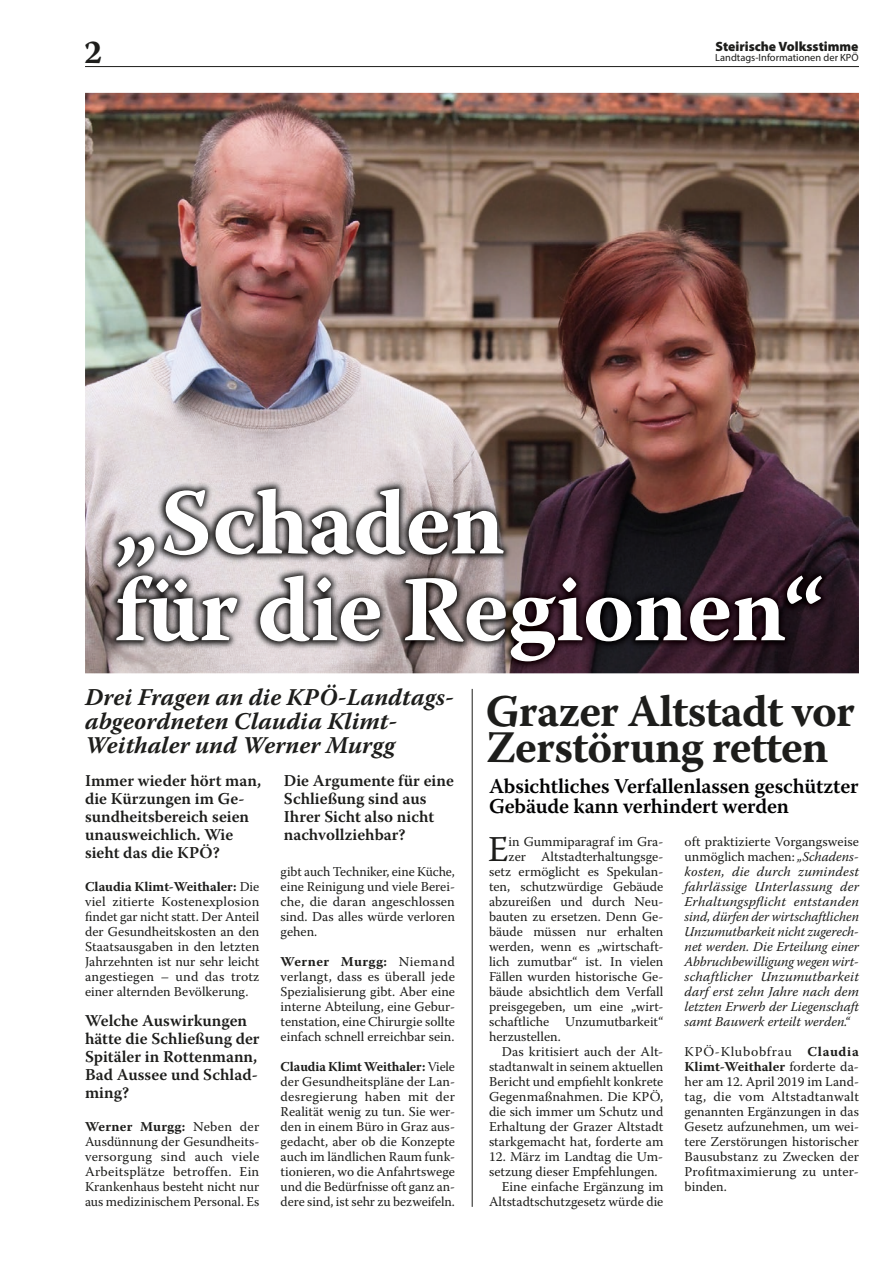
<style>
.page{position:relative;width:893px;height:1263px;background:#fff}
.page>*{position:absolute;margin:0;border:0;box-sizing:border-box;transform-origin:0 0}
.t1{font:700 93px/86.7px "Warnock Pro";letter-spacing:-.01em;color:#fff}
.t2{font:700 45px/36px "Warnock Pro";letter-spacing:-.02em;color:#1d1d1b}
.t3{font:36.3px "Warnock Pro";color:#1d1d1b}
.t4{font:700 33px "Warnock Pro";color:#1d1d1b}
.t5{font:italic 700 24px/24px "Warnock Pro";color:#1d1d1b}
.t6{font:600 21px/19.5px "Warnock Pro";letter-spacing:-.01em;color:#020203}
.t7{font:600 16.5px/18px "Warnock Pro";color:#1d1d1b}
.t8{font:13.5px/15px "Warnock Pro";color:#1d1d1b;text-align:justify}
.t9{font:italic 13.5px/15px "Warnock Pro";color:#1d1d1b;text-align:justify}
.t10{font:900 13.5px "Myriad Pro";color:#1d1d1b}
.t11{font:10.5px "Myriad Pro";color:#1d1d1b}
.s1{font-weight:700}
.s2{font-style:normal}
</style>
<div class="page">
<hr style="left:85px;top:66px;width:774px;height:1px;background:#1d1d1b">
<img style="left:85px;top:93px;width:774px;height:580px">
<img style="left:108px;top:480px;width:723px;height:190px">
<hr style="left:472px;top:689px;width:1px;height:518px;background:#1d1d1b">
<p class="t10" style="left:715px;top:39px;width:145px">Steirische Volksstimme</p>
<h3 class="t4" style="left:84px;top:32px;width:19px">2</h3>
<p class="t11" style="left:715px;top:51px;width:145px">Landtags-Informationen der KPÖ</p>
<h1 class="t1" style="left:115px;top:478px;width:712px">„Schaden<br>für die Regionen“</h1>
<h2 class="t2" style="left:486px;top:692px;width:370px">Grazer Altstadt vor<br>Zerstörung retten</h2>
<h3 class="t5" style="left:85px;top:685px;width:371px">Drei Fragen an die KPÖ-Landtags&shy;abgeordneten Claudia Klimt-<br>Weithaler und Werner Murgg</h3>
<p class="t7" style="left:85px;top:771px;width:178px">Immer wieder hört man, die Kürzungen im Ge&shy;sundheitsbereich seien unausweichlich. Wie sieht das die KPÖ?</p>
<p class="t8" style="left:85px;top:879px;width:176px"><span class="s1">Claudia Klimt-Weithaler:</span> Die viel zitierte Kostenexplosion findet gar nicht statt. Der Anteil der Gesundheitskosten an den Staatsausgaben in den letzten Jahrzehnten ist nur sehr leicht angestiegen – und das trotz einer alternden Bevölkerung.</p>
<p class="t7" style="left:85px;top:1011px;width:176px">Welche Auswirkungen hätte die Schließung der<br>Spitäler in Rottenmann,<br>Bad Aussee und Schlad&shy;ming?</p>
<p class="t8" style="left:85px;top:1119px;width:176px"><span class="s1">Werner Murgg:</span> Neben der Ausdünnung der Gesundheits&shy;versorgung sind auch viele Arbeitsplätze betroffen. Ein Krankenhaus besteht nicht nur aus medizinischem Personal. Es</p>
<p class="t7" style="left:284px;top:771px;width:172px">Die Argumente für eine<br>Schließung sind aus<br>Ihrer Sicht also nicht nachvollziehbar?</p>
<h3 class="t6" style="left:489px;top:776px;width:371px">Absichtliches Verfallenlassen geschützter<br>Gebäude kann verhindert werden</h3>
<h3 class="t3" style="left:488px;top:827px;width:22px">E</h3>
<p class="t8" style="left:509px;top:834px;width:156px">in Gummiparagraf im Gra-</p>
<p class="t9" style="left:685px;top:834px;width:176px"><span class="s2">oft praktizierte Vorgangsweise unmöglich machen:</span> „Schadens&shy;kosten, die durch zumindest fahrlässige Unterlassung der Erhaltungspflicht entstanden sind, dürfen der wirtschaftlichen Unzumutbarkeit nicht zugerech&shy;net werden. Die Erteilung einer Abbruchbewilligung wegen wirt&shy;schaftlicher Unzumutbarkeit darf erst zehn Jahre nach dem letzten Erwerb der Liegenschaft samt Bauwerk erteilt werden.“</p>
<p class="t8" style="left:685px;top:1044px;width:176px">KPÖ-Klubobfrau <span class="s1">Claudia Klimt-Weithaler</span> forderte da&shy;her am 12. April 2019 im Land&shy;tag, die vom Altstadtanwalt genannten Ergänzungen in das Gesetz aufzunehmen, um wei&shy;tere Zerstörungen historischer Bausubstanz zu Zwecken der Profitmaximierung zu unter&shy;binden.</p>
<p class="t8" style="left:509px;top:849px;width:156px">zer Altstadterhaltungsge-</p>
<p class="t8" style="left:489px;top:864px;width:176px">setz ermöglicht es Spekulan-</p>
<p class="t8" style="left:489px;top:879px;width:176px">ten, schutzwürdige Gebäude</p>
<p class="t8" style="left:489px;top:894px;width:176px">abzureißen und durch Neu-</p>
<p class="t8" style="left:489px;top:909px;width:176px">bauten zu ersetzen. Denn Ge-</p>
<p class="t8" style="left:489px;top:924px;width:176px">bäude müssen nur erhalten</p>
<p class="t8" style="left:489px;top:939px;width:176px">werden, wenn es „wirtschaft-</p>
<p class="t8" style="left:489px;top:954px;width:176px">lich zumutbar“ ist. In vielen</p>
<p class="t8" style="left:489px;top:969px;width:176px">Fällen wurden historische Ge-</p>
<p class="t8" style="left:489px;top:984px;width:176px">bäude absichtlich dem Verfall</p>
<p class="t8" style="left:489px;top:999px;width:176px">preisgegeben, um eine „wirt-</p>
<p class="t8" style="left:489px;top:1014px;width:176px">schaftliche Unzumutbarkeit“</p>
<p class="t8" style="left:489px;top:1029px;width:73px">herzustellen.</p>
<p class="t8" style="left:502px;top:1044px;width:163px">Das kritisiert auch der Alt-</p>
<p class="t8" style="left:489px;top:1059px;width:176px">stadtanwalt in seinem aktuellen</p>
<p class="t8" style="left:489px;top:1074px;width:176px">Bericht und empfiehlt konkrete</p>
<p class="t8" style="left:489px;top:1089px;width:176px">Gegenmaßnahmen. Die KPÖ,</p>
<p class="t8" style="left:489px;top:1104px;width:176px">die sich immer um Schutz und</p>
<p class="t8" style="left:489px;top:1119px;width:176px">Erhaltung der Grazer Altstadt</p>
<p class="t8" style="left:489px;top:1134px;width:176px">starkgemacht hat, forderte am</p>
<p class="t8" style="left:489px;top:1149px;width:176px">12. März im Landtag die Um-</p>
<p class="t8" style="left:489px;top:1164px;width:170px">setzung dieser Empfehlungen.</p>
<p class="t8" style="left:502px;top:1179px;width:163px">Eine einfache Ergänzung im</p>
<p class="t8" style="left:489px;top:1194px;width:176px">Altstadtschutzgesetz würde die</p>
<p class="t8" style="left:281px;top:864px;width:176px">gibt auch Techniker, eine Küche, eine Reinigung und viele Berei&shy;che, die daran angeschlossen sind. Das alles würde verloren gehen.</p>
<p class="t8" style="left:281px;top:954px;width:176px"><span class="s1">Werner Murgg:</span> Niemand verlangt, dass es überall jede Spezialisierung gibt. Aber eine interne Abteilung, eine Gebur&shy;tenstation, eine Chirurgie sollte einfach schnell erreichbar sein.</p>
<p class="t8" style="left:281px;top:1059px;width:176px"><span class="s1">Claudia Klimt Weithaler:</span> Viele der Gesundheitspläne der Lan&shy;desregierung haben mit der Realität wenig zu tun. Sie wer&shy;den in einem Büro in Graz aus&shy;gedacht, aber ob die Konzepte auch im ländlichen Raum funk&shy;tionieren, wo die Anfahrtswege und die Bedürfnisse oft ganz an&shy;dere sind, ist sehr zu bezweifeln.</p>
</div>
